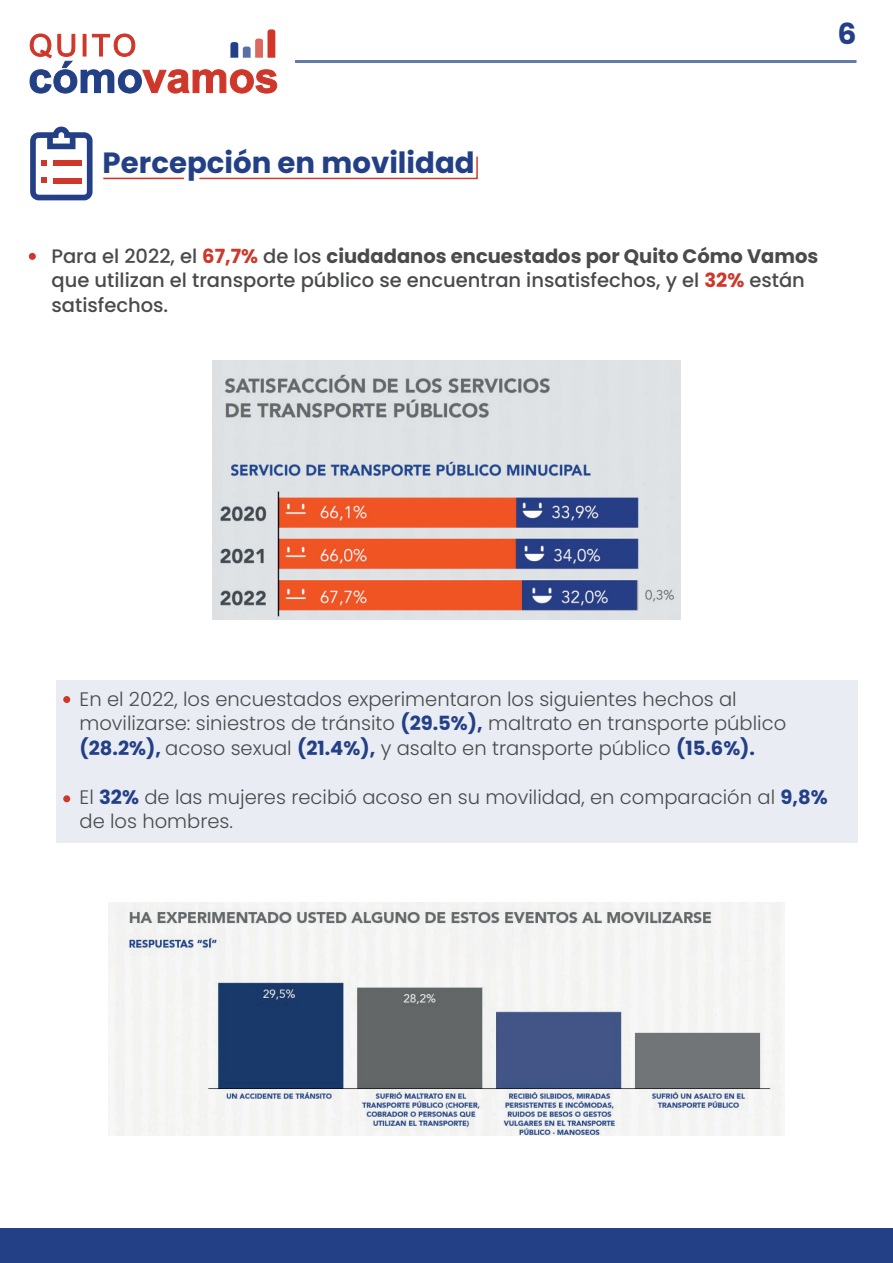
<style>
.page{position:relative;width:893px;height:1263px;background:#fff}
.page>*{position:absolute;margin:0;border:0;box-sizing:border-box;transform-origin:0 0}
.t1{font:700 29.25px "Poppins";color:#234087}
.t2{font:700 28.95px "Poppins";color:#234087;scale:1.04 1}
.t3{font:300 19.5px/24.5px "Poppins";color:#494a4b}
.t4{font:500 19.5px/24.5px "Poppins";color:#494a4b}
.s1{font-weight:700;color:#ce372a}
.s2{font-weight:700}
.s3{font-weight:700;color:#234087}
</style>
<div class="page">
<div style="left:0;top:1228px;width:893px;height:35px;background:#234087"></div>
<svg style="left:30px;top:29px;width:247px;height:65px"></svg>
<hr style="left:295px;top:60px;width:561px;height:3px;background:#234087">
<div style="left:29px;top:253px;width:7px;height:7px;background:#ce372a;border-radius:50%"></div>
<svg style="left:30px;top:127px;width:63px;height:73px"></svg>
<svg style="left:199px;top:156px;width:279px;height:24px"></svg>
<hr style="left:103px;top:178px;width:81px;height:1px;background:#ce372a">
<img style="left:213px;top:360px;width:467px;height:259px">
<div style="left:56px;top:680px;width:802px;height:163px;background:#e9ecf3"></div>
<div style="left:63px;top:696px;width:7px;height:7px;background:#ce372a;border-radius:50%"></div>
<div style="left:63px;top:795px;width:7px;height:7px;background:#ce372a;border-radius:50%"></div>
<img style="left:109px;top:903px;width:675px;height:232px">
<h2 class="t2" style="left:837px;top:17px;width:20px">6</h2>
<h1 class="t1" style="left:103px;top:145px;width:374px">Percepción en movilidad</h1>
<p class="t4" style="left:51px;top:244px;width:768px">Para el 2022, el <span class="s1">67,7%</span> de los <span class="s2">ciudadanos encuestados por Quito Cómo Vamos </span>que utilizan el transporte público se encuentran insatisfechos, y el <span class="s1">32%</span> están satisfechos.</p>
<p class="t3" style="left:80px;top:687px;width:708px">En el 2022, los encuestados experimentaron los siguientes hechos al movilizarse: siniestros de tránsito <span class="s3">(29.5%),</span> maltrato en transporte público <span class="s3">(28.2%),</span> acoso sexual <span class="s3">(21.4%),</span> y asalto en transporte público <span class="s3">(15.6%).</span></p>
<p class="t3" style="left:80px;top:785px;width:750px">El <span class="s3">32%</span> de las mujeres recibió acoso en su movilidad, en comparación al <span class="s3">9,8% </span>de los hombres.</p>
</div>
